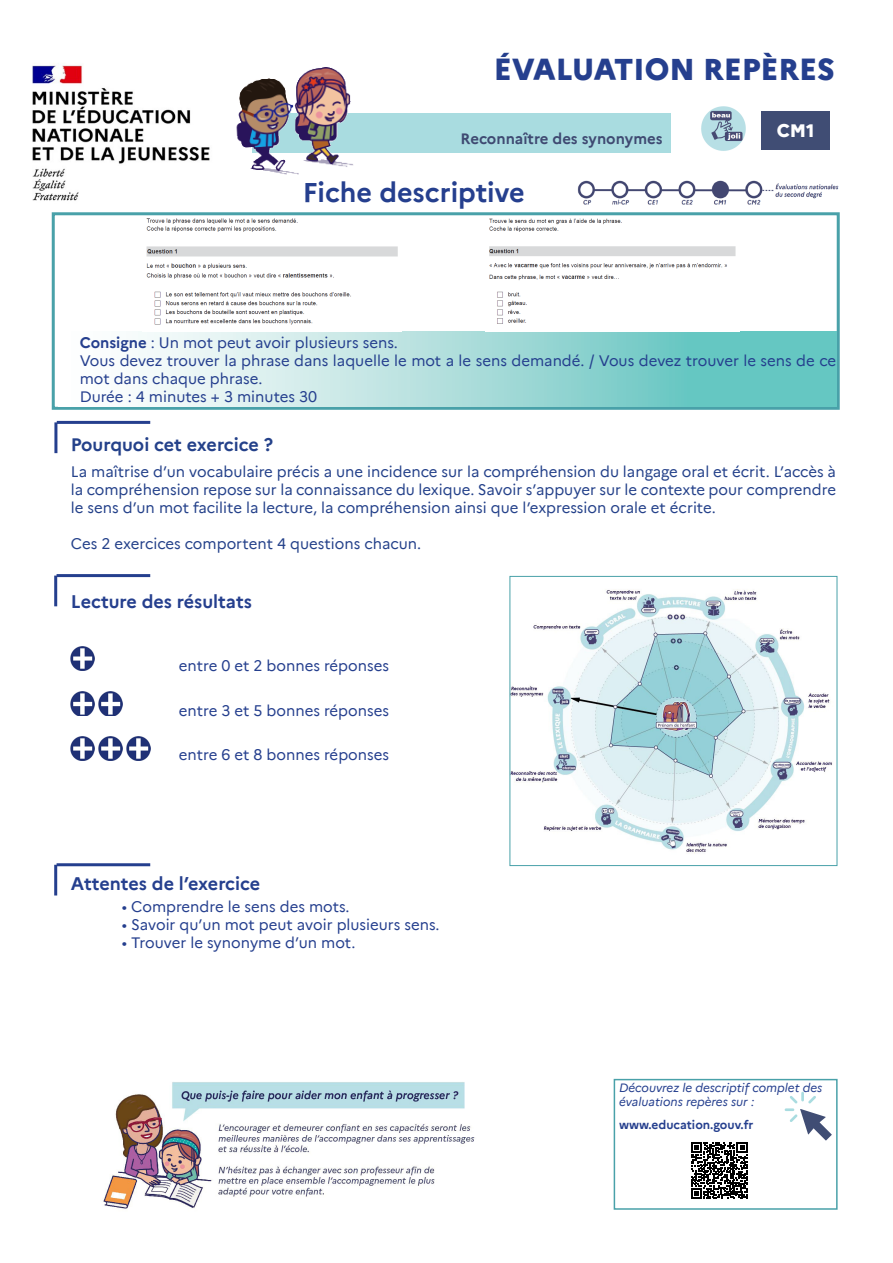
<style>
.page{position:relative;width:893px;height:1263px;background:#fff}
.page>*{position:absolute;margin:0;border:0;box-sizing:border-box;transform-origin:0 0}
.t1{font:800 30px "Marianne";color:#253f8e}
.t2{font:700 27px "Marianne";color:#253f8e}
.t3{font:700 18px "Marianne";color:#253f8e}
.t4{font:700 18px "Marianne";color:#24418a}
.t5{font:800 18px "Marianne";color:#fff}
.t6{font:15px/18px "Marianne";color:#253f8e}
.t7{font:15px/18px "Marianne";color:#24418a;text-align:justify}
.t8{font:700 15px "Marianne";color:#3f4a72}
.t9{font:italic 12px/14.4px "Marianne";color:#253f8e}
.t10{font:700 12px "Marianne";color:#253f8e}
.s1{font-weight:700}
</style>
<div class="page">
<img style="left:71px;top:647px;width:24px;height:24px">
<img style="left:71px;top:692px;width:24px;height:23px">
<img style="left:99px;top:692px;width:24px;height:23px">
<img style="left:71px;top:736px;width:24px;height:24px">
<img style="left:99px;top:736px;width:24px;height:24px">
<img style="left:127px;top:736px;width:23px;height:24px">
<img style="left:32px;top:65px;width:178px;height:152px">
<div style="left:253px;top:114px;width:418px;height:39px;background:#a9dce0"></div>
<div style="left:761px;top:111px;width:69px;height:39px;background:#404d74"></div>
<img style="left:577px;top:180px;width:262px;height:25px">
<img style="left:701px;top:106px;width:45px;height:45px">
<div style="left:52px;top:212px;width:788px;height:198px;border:3px solid #49a1a9"></div>
<svg style="left:138px;top:332px;width:698px;height:74px;background:#a5dcd9"></svg>
<img style="left:236px;top:67px;width:139px;height:108px">
<img style="left:103px;top:1082px;width:372px;height:128px">
<img style="left:512px;top:589px;width:320px;height:265px">
<div style="left:510px;top:576px;width:327px;height:290px;border:1px solid #49a1a9"></div>
<hr style="left:57px;top:421px;width:93px;height:3px;background:#253f8e">
<hr style="left:54px;top:422px;width:3px;height:31px;background:#253f8e">
<hr style="left:57px;top:574px;width:93px;height:3px;background:#253f8e">
<hr style="left:54px;top:576px;width:3px;height:30px;background:#253f8e">
<hr style="left:57px;top:863px;width:93px;height:3px;background:#253f8e">
<hr style="left:54px;top:865px;width:3px;height:30px;background:#253f8e">
<div style="left:614px;top:1079px;width:224px;height:131px;border:2px solid #49a1a9"></div>
<svg style="left:785px;top:1092px;width:47px;height:48px"></svg>
<svg style="left:691px;top:1142px;width:56px;height:57px"></svg>
<img style="left:146px;top:218px;width:252px;height:107px">
<img style="left:489px;top:218px;width:247px;height:106px">
<p class="t1" style="left:494px;top:46px;width:342px">ÉVALUATION REPÈRES</p>
<p class="t8" style="left:460px;top:127px;width:204px">Reconnaître des synonymes</p>
<p class="t2" style="left:303px;top:171px;width:224px">Fiche descriptive</p>
<p class="t5" style="left:777px;top:117px;width:39px">CM1</p>
<p class="t6" style="left:80px;top:332px;width:320px"><span class="s1">Consigne</span> : Un mot peut avoir plusieurs sens.</p>
<p class="t6" style="left:80px;top:350px;width:758px">Vous devez trouver la phrase dans laquelle le mot a le sens demandé. / Vous devez trouver le sens de ce mot dans chaque phrase.</p>
<p class="t6" style="left:80px;top:386px;width:239px">Durée : 4 minutes + 3 minutes 30</p>
<p class="t4" style="left:71px;top:430px;width:204px">Pourquoi cet exercice ?</p>
<p class="t7" style="left:71px;top:461px;width:767px">La maîtrise d’un vocabulaire précis a une incidence sur la compréhension du langage oral et écrit. L’accès à la compréhension repose sur la connaissance du lexique. Savoir s’appuyer sur le contexte pour comprendre le sens d’un mot facilite la lecture, la compréhension ainsi que l’expression orale et écrite.</p>
<p class="t7" style="left:71px;top:533px;width:352px">Ces 2 exercices comportent 4 questions chacun.</p>
<p class="t3" style="left:71px;top:587px;width:183px">Lecture des résultats</p>
<p class="t6" style="left:179px;top:655px;width:212px">entre 0 et 2 bonnes réponses</p>
<p class="t6" style="left:179px;top:700px;width:212px">entre 3 et 5 bonnes réponses</p>
<p class="t6" style="left:179px;top:745px;width:212px">entre 6 et 8 bonnes réponses</p>
<p class="t3" style="left:71px;top:869px;width:191px">Attentes de l’exercice</p>
<p class="t6" style="left:122px;top:897px;width:229px">• Comprendre le sens des mots.</p>
<p class="t6" style="left:122px;top:915px;width:319px">• Savoir qu’un mot peut avoir plusieurs sens.</p>
<p class="t6" style="left:122px;top:933px;width:235px">• Trouver le synonyme d’un mot.</p>
<p class="t9" style="left:619px;top:1079px;width:205px">Découvrez le descriptif complet des évaluations repères sur :</p>
<p class="t10" style="left:619px;top:1116px;width:136px">www.education.gouv.fr</p>
</div>
